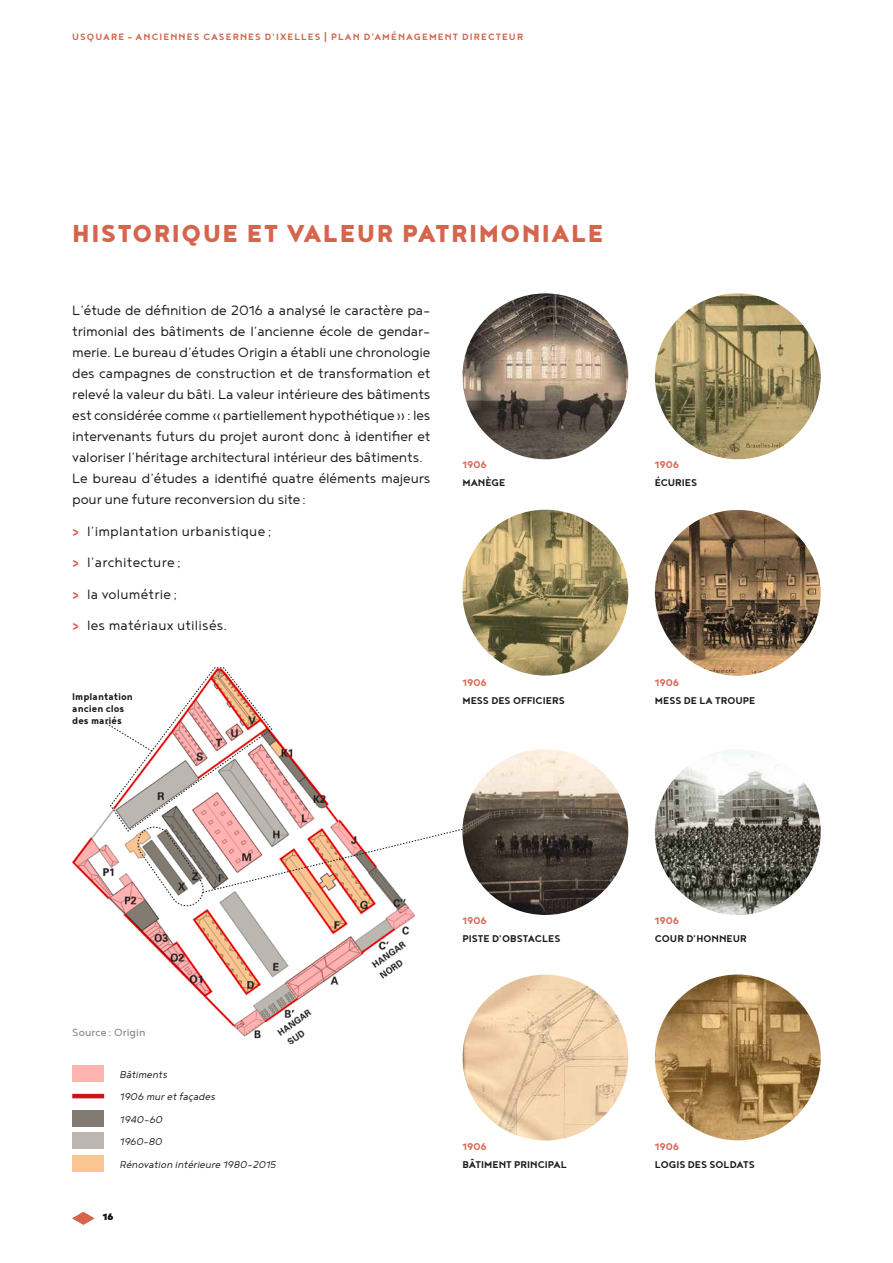
<style>
.page{position:relative;width:893px;height:1263px;background:#fff}
.page>*{position:absolute;margin:0;border:0;box-sizing:border-box;transform-origin:0 0}
.t1{font:900 30px "Noyh";letter-spacing:.05em;color:#d5654c}
.t2{font:300 16.5px/21px "Noyh";letter-spacing:-.01em;color:#1a1a18}
.t3{font:300 16.5px/31.5px "Noyh";letter-spacing:.01em;color:#1a1a18}
.t4{font:12.75px "Noyh";letter-spacing:.01em;color:#878786}
.t5{font:700 12px/12px "Noyh";color:#1a1a18}
.t6{font:italic 300 12px/22.5px "Noyh";color:#1a1a18}
.t7{font:700 12px "Noyh";color:#d5654c}
.t8{font:700 11.25px "Noyh";letter-spacing:.095em;color:#d5654c}
.t9{font:900 11.25px "Noyh";color:#1a1a18}
.s1{font-weight:500;color:#d5654c}
</style>
<div class="page">
<svg style="left:72px;top:1212px;width:22px;height:13px"></svg>
<img style="left:655px;top:510px;width:166px;height:166px;border-radius:83px">
<img style="left:462px;top:293px;width:166px;height:166px;border-radius:83px">
<img style="left:462px;top:975px;width:166px;height:165px;border-radius:83px">
<img style="left:462px;top:510px;width:166px;height:165px;border-radius:83px">
<img style="left:655px;top:749px;width:166px;height:166px;border-radius:83px">
<img style="left:655px;top:974px;width:166px;height:166px;border-radius:83px">
<img style="left:462px;top:749px;width:166px;height:166px;border-radius:83px">
<img style="left:655px;top:293px;width:166px;height:166px;border-radius:83px">
<div style="left:72px;top:1065px;width:32px;height:17px;background:#ffb3b1"></div>
<div style="left:72px;top:1110px;width:32px;height:17px;background:#827b72"></div>
<div style="left:72px;top:1132px;width:32px;height:17px;background:#bbb6b0"></div>
<div style="left:72px;top:1155px;width:32px;height:17px;background:#fbc592"></div>
<hr style="left:72px;top:1094px;width:32px;height:4px;background:#cd1316">
<img style="left:72px;top:818px;width:344px;height:225px">
<svg style="left:106px;top:667px;width:357px;height:240px"></svg>
<p class="t8" style="left:72px;top:31px;width:452px">USQUARE – ANCIENNES CASERNES D’IXELLES | PLAN D’AMÉNAGEMENT DIRECTEUR</p>
<h1 class="t1" style="left:72px;top:215px;width:533px">HISTORIQUE ET VALEUR PATRIMONIALE</h1>
<p class="t2" style="left:72px;top:299px;width:360px">L’étude de définition de 2016 a analysé le caractère pa&shy;trimonial des bâtiments de l’ancienne école de gendar&shy;merie. Le bureau d’études Origin a établi une chronologie des campagnes de construction et de transformation et relevé la valeur du bâti. La valeur intérieure des bâtiments est considérée comme «partiellement hypothétique»: les intervenants futurs du projet auront donc à identifier et valoriser l’héritage architectural intérieur des bâtiments.<br>Le bureau d’études a identifié quatre éléments majeurs pour une future reconversion du site:</p>
<p class="t3" style="left:72px;top:515px;width:201px"><span class="s1">›</span> l’implantation urbanistique ; <span class="s1">›</span> l’architecture ;<br><span class="s1">›</span> la volumétrie ;<br><span class="s1">›</span> les matériaux utilisés.</p>
<p class="t5" style="left:72px;top:690px;width:62px">Implantation ancien clos des mariés</p>
<p class="t7" style="left:462px;top:458px;width:26px">1906</p>
<p class="t5" style="left:462px;top:476px;width:45px">MANÈGE</p>
<p class="t7" style="left:462px;top:675px;width:26px">1906</p>
<p class="t5" style="left:462px;top:694px;width:104px">MESS DES OFFICIERS</p>
<p class="t7" style="left:655px;top:458px;width:26px">1906</p>
<p class="t5" style="left:655px;top:476px;width:44px">ÉCURIES</p>
<p class="t7" style="left:655px;top:675px;width:26px">1906</p>
<p class="t5" style="left:655px;top:694px;width:102px">MESS DE LA TROUPE</p>
<p class="t4" style="left:72px;top:1025px;width:75px">Source : Origin</p>
<p class="t6" style="left:120px;top:1063px;width:158px">Bâtiments<br>1906 mur et façades<br>1940-60<br>1960-80<br>Rénovation intérieure 1980-2015</p>
<p class="t9" style="left:103px;top:1210px;width:12px">16</p>
<p class="t7" style="left:462px;top:914px;width:26px">1906</p>
<p class="t5" style="left:462px;top:932px;width:99px">PISTE D’OBSTACLES</p>
<p class="t7" style="left:462px;top:1139px;width:26px">1906</p>
<p class="t5" style="left:462px;top:1158px;width:106px">BÂTIMENT PRINCIPAL</p>
<p class="t7" style="left:655px;top:914px;width:26px">1906</p>
<p class="t5" style="left:655px;top:932px;width:94px">COUR D’HONNEUR</p>
<p class="t7" style="left:655px;top:1139px;width:26px">1906</p>
<p class="t5" style="left:655px;top:1158px;width:101px">LOGIS DES SOLDATS</p>
</div>
